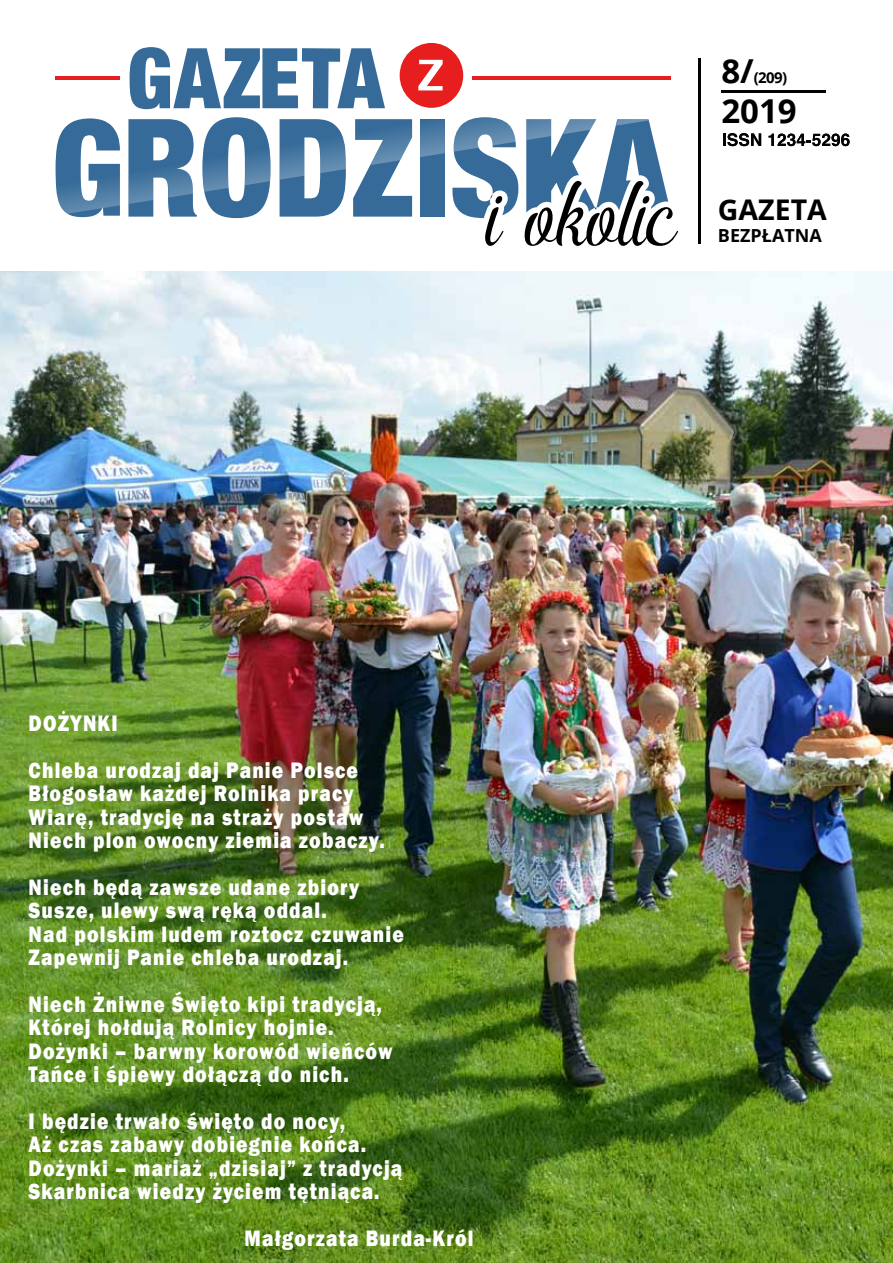
<style>
.page{position:relative;width:893px;height:1263px;background:#fff}
.page>*{position:absolute;margin:0;border:0;box-sizing:border-box;transform-origin:0 0}
.t1{font:700 33px "Open Sans";color:#000}
.t2{font:700 28.5px "Open Sans";color:#000}
.t3{font:800 22.95px/23.4px "Franklin Gothic";letter-spacing:.06em;color:#fff;scale:.85 1}
.t4{font:700 18px "Open Sans";color:#000}
.t5{font:700 15px "Open Sans";color:#000}
.s1{font-size:33px}
</style>
<div class="page">
<div style="left:420px;top:119px;width:25px;height:98px;background:#366b99"></div>
<svg style="left:130px;top:47px;width:255px;height:62px"></svg>
<hr style="left:55px;top:76px;width:65px;height:3px;background:#e71e1e">
<hr style="left:472px;top:76px;width:198px;height:3px;background:#e71e1e">
<svg style="left:400px;top:43px;width:63px;height:65px"></svg>
<svg style="left:128px;top:117px;width:143px;height:101px"></svg>
<svg style="left:280px;top:119px;width:66px;height:98px"></svg>
<svg style="left:353px;top:119px;width:59px;height:98px"></svg>
<svg style="left:420px;top:124px;width:25px;height:33px"></svg>
<svg style="left:452px;top:117px;width:226px;height:129px"></svg>
<svg style="left:56px;top:118px;width:64px;height:99px"></svg>
<svg style="left:723px;top:133px;width:38px;height:13px"></svg>
<svg style="left:768px;top:134px;width:82px;height:12px"></svg>
<hr style="left:698px;top:58px;width:2px;height:185px;background:#010201">
<hr style="left:721px;top:90px;width:105px;height:2px;background:#010201">
<img style="left:0;top:272px;width:893px;height:991px">
<p class="t3" style="left:29px;top:700px;width:389px;line-height:46.8px">DOŻYNKI<br>Chleba urodzaj daj Panie Polsce</p>
<p class="t3" style="left:29px;top:782px;width:421px">Błogosław każdej Rolnika pracy<br>Wiarę, tradycję na straży postaw<br>Niech plon owocny ziemia zobaczy.</p>
<p class="t3" style="left:29px;top:875px;width:443px">Niech będą zawsze udane zbiory<br>Susze, ulewy swą ręką oddal.<br>Nad polskim ludem roztocz czuwanie<br>Zapewnij Panie chleba urodzaj.</p>
<p class="t3" style="left:29px;top:992px;width:430px">Niech Żniwne Święto kipi tradycją,<br>Której hołdują Rolnicy hojnie.<br>Dożynki – barwny korowód wieńców<br>Tańce i śpiewy dołączą do nich.</p>
<p class="t3" style="left:29px;top:1109px;width:441px">I będzie trwało święto do nocy,<br>Aż czas zabawy dobiegnie końca.<br>Dożynki – mariaż „dzisiaj” z tradycją Skarbnica wiedzy życiem tętniąca.</p>
<p class="t3" style="left:245px;top:1226px;width:271px">Małgorzata Burda-Król</p>
<p class="t5" style="left:721px;top:67px;width:67px"><span class="s1">8/</span>(209)</p>
<h1 class="t1" style="left:721px;top:87px;width:77px">2019</h1>
<p class="t2" style="left:718px;top:190px;width:110px">GAZETA</p>
<p class="t4" style="left:718px;top:222px;width:105px">BEZPŁATNA</p>
</div>
